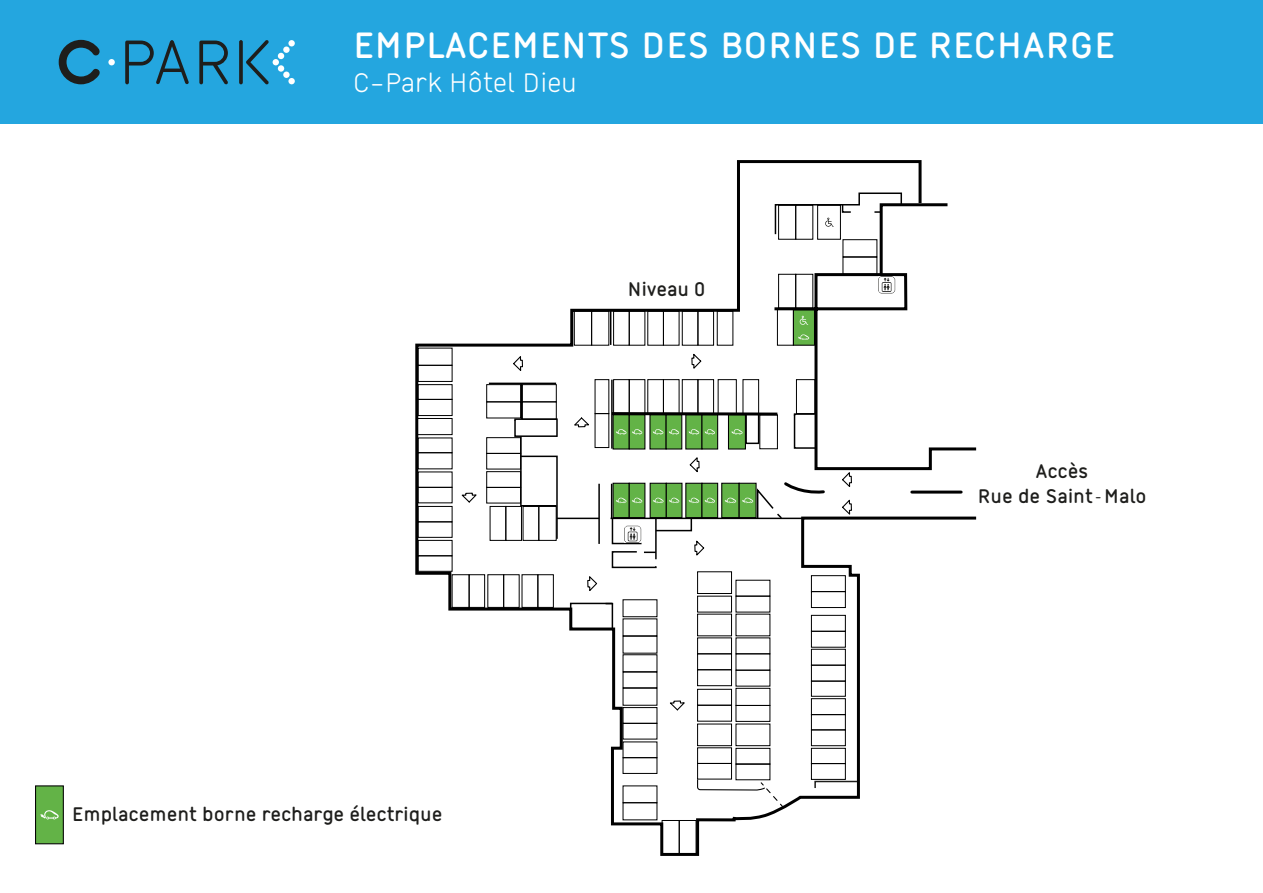
<style>
.page{position:relative;width:1263px;height:893px;background:#fff}
.page>*{position:absolute;margin:0;border:0;box-sizing:border-box;transform-origin:0 0}
.t1{font:700 39px "Citedia";color:#fff}
.t2{font:28.5px "Citedia";color:#fff}
.t3{font:700 21px/25.2px "Citedia";color:#1e1e1c;text-align:center}
</style>
<div class="page">
<div style="left:0;top:0;width:1263px;height:124px;background:#24a6df"></div>
<svg style="left:59px;top:40px;width:41px;height:44px"></svg>
<svg style="left:125px;top:40px;width:64px;height:44px"></svg>
<svg style="left:199px;top:41px;width:29px;height:44px"></svg>
<svg style="left:239px;top:40px;width:4px;height:44px"></svg>
<div style="left:108px;top:59px;width:7px;height:6px;background:#fff;border-radius:50%"></div>
<svg style="left:246px;top:40px;width:38px;height:44px"></svg>
<div style="left:283px;top:47px;width:7px;height:6px;background:#fff;border-radius:50%"></div>
<div style="left:288px;top:40px;width:7px;height:6px;background:#fff;border-radius:50%"></div>
<div style="left:278px;top:65px;width:6px;height:7px;background:#fff;border-radius:50%"></div>
<div style="left:283px;top:72px;width:7px;height:6px;background:#fff;border-radius:50%"></div>
<div style="left:288px;top:78px;width:7px;height:6px;background:#fff;border-radius:50%"></div>
<div style="left:35px;top:785px;width:29px;height:59px;background:#63b347;border:1px solid #010101"></div>
<svg style="left:40px;top:810px;width:19px;height:9px"></svg>
<svg style="left:415px;top:160px;width:507px;height:696px"></svg>
<hr style="left:489px;top:383px;width:67px;height:1px;background:#000">
<hr style="left:521px;top:383px;width:1px;height:36px;background:#000">
<svg style="left:513px;top:418px;width:45px;height:122px"></svg>
<hr style="left:557px;top:518px;width:42px;height:1px;background:#000">
<hr style="left:598px;top:484px;width:2px;height:60px;background:#000">
<svg style="left:569px;top:602px;width:45px;height:27px"></svg>
<div style="left:697px;top:596px;width:35px;height:16px;border:1px solid #000"></div>
<div style="left:736px;top:596px;width:34px;height:16px;border:1px solid #000"></div>
<div style="left:811px;top:575px;width:35px;height:17px;border:1px solid #000"></div>
<div style="left:811px;top:591px;width:35px;height:17px;border:1px solid #000"></div>
<div style="left:811px;top:615px;width:35px;height:17px;border:1px solid #000"></div>
<div style="left:811px;top:631px;width:35px;height:17px;border:1px solid #000"></div>
<div style="left:811px;top:649px;width:35px;height:17px;border:1px solid #000"></div>
<div style="left:811px;top:665px;width:35px;height:16px;border:1px solid #000"></div>
<div style="left:811px;top:681px;width:35px;height:16px;border:1px solid #000"></div>
<div style="left:811px;top:698px;width:35px;height:17px;border:1px solid #000"></div>
<div style="left:811px;top:714px;width:35px;height:16px;border:1px solid #000"></div>
<div style="left:811px;top:729px;width:35px;height:17px;border:1px solid #000"></div>
<div style="left:811px;top:748px;width:35px;height:16px;border:1px solid #000"></div>
<div style="left:811px;top:763px;width:35px;height:17px;border:1px solid #000"></div>
<div style="left:736px;top:653px;width:34px;height:18px;border:1px solid #000"></div>
<div style="left:736px;top:724px;width:34px;height:22px;border:1px solid #000"></div>
<div style="left:736px;top:670px;width:34px;height:16px;border:1px solid #000"></div>
<div style="left:736px;top:688px;width:34px;height:18px;border:1px solid #000"></div>
<div style="left:736px;top:705px;width:34px;height:17px;border:1px solid #000"></div>
<div style="left:736px;top:748px;width:34px;height:17px;border:1px solid #000"></div>
<div style="left:736px;top:763px;width:34px;height:17px;border:1px solid #000"></div>
<div style="left:697px;top:637px;width:35px;height:17px;border:1px solid #000"></div>
<div style="left:697px;top:653px;width:35px;height:17px;border:1px solid #000"></div>
<div style="left:697px;top:669px;width:35px;height:17px;border:1px solid #000"></div>
<div style="left:697px;top:689px;width:35px;height:17px;border:1px solid #000"></div>
<div style="left:697px;top:705px;width:35px;height:16px;border:1px solid #000"></div>
<div style="left:697px;top:724px;width:35px;height:22px;border:1px solid #000"></div>
<div style="left:697px;top:747px;width:35px;height:17px;border:1px solid #000"></div>
<div style="left:697px;top:763px;width:35px;height:16px;border:1px solid #000"></div>
<div style="left:697px;top:571px;width:35px;height:23px;border:1px solid #000"></div>
<div style="left:697px;top:614px;width:35px;height:22px;border:1px solid #000"></div>
<div style="left:623px;top:636px;width:34px;height:17px;border:1px solid #000"></div>
<div style="left:623px;top:654px;width:34px;height:18px;border:1px solid #000"></div>
<div style="left:623px;top:672px;width:34px;height:16px;border:1px solid #000"></div>
<div style="left:623px;top:707px;width:34px;height:17px;border:1px solid #000"></div>
<div style="left:623px;top:723px;width:34px;height:16px;border:1px solid #000"></div>
<div style="left:623px;top:757px;width:34px;height:17px;border:1px solid #000"></div>
<div style="left:623px;top:802px;width:34px;height:18px;border:1px solid #000"></div>
<div style="left:679px;top:820px;width:17px;height:35px;border:1px solid #000"></div>
<div style="left:662px;top:820px;width:18px;height:35px;border:1px solid #000"></div>
<div style="left:623px;top:688px;width:34px;height:18px;border:1px solid #000"></div>
<div style="left:595px;top:413px;width:14px;height:35px;border:1px solid #000"></div>
<div style="left:574px;top:311px;width:18px;height:35px;border:1px solid #000"></div>
<div style="left:522px;top:384px;width:35px;height:18px;border:1px solid #000"></div>
<div style="left:522px;top:401px;width:35px;height:19px;border:1px solid #000"></div>
<div style="left:486px;top:384px;width:35px;height:18px;border:1px solid #000"></div>
<div style="left:486px;top:401px;width:35px;height:17px;border:1px solid #000"></div>
<div style="left:418px;top:365px;width:34px;height:17px;border:1px solid #000"></div>
<div style="left:418px;top:384px;width:34px;height:16px;border:1px solid #000"></div>
<div style="left:418px;top:399px;width:34px;height:17px;border:1px solid #000"></div>
<div style="left:418px;top:452px;width:34px;height:17px;border:1px solid #000"></div>
<div style="left:418px;top:487px;width:34px;height:16px;border:1px solid #000"></div>
<div style="left:418px;top:506px;width:34px;height:16px;border:1px solid #000"></div>
<div style="left:418px;top:521px;width:34px;height:17px;border:1px solid #000"></div>
<div style="left:418px;top:540px;width:34px;height:16px;border:1px solid #000"></div>
<div style="left:418px;top:555px;width:34px;height:17px;border:1px solid #000"></div>
<div style="left:452px;top:574px;width:17px;height:34px;border:1px solid #000"></div>
<div style="left:469px;top:574px;width:16px;height:34px;border:1px solid #000"></div>
<div style="left:487px;top:574px;width:17px;height:34px;border:1px solid #000"></div>
<div style="left:503px;top:574px;width:16px;height:34px;border:1px solid #000"></div>
<div style="left:522px;top:574px;width:16px;height:34px;border:1px solid #000"></div>
<div style="left:537px;top:574px;width:17px;height:34px;border:1px solid #000"></div>
<div style="left:416px;top:418px;width:36px;height:17px;border:1px solid #000"></div>
<div style="left:486px;top:437px;width:35px;height:17px;border:1px solid #000"></div>
<div style="left:486px;top:453px;width:35px;height:16px;border:1px solid #000"></div>
<div style="left:486px;top:471px;width:35px;height:17px;border:1px solid #000"></div>
<div style="left:486px;top:487px;width:35px;height:16px;border:1px solid #000"></div>
<div style="left:490px;top:506px;width:16px;height:35px;border:1px solid #000"></div>
<div style="left:505px;top:506px;width:17px;height:35px;border:1px solid #000"></div>
<div style="left:523px;top:506px;width:16px;height:35px;border:1px solid #000"></div>
<div style="left:538px;top:506px;width:19px;height:35px;border:1px solid #000"></div>
<svg style="left:572px;top:416px;width:19px;height:12px"></svg>
<svg style="left:512px;top:354px;width:12px;height:19px"></svg>
<svg style="left:459px;top:492px;width:20px;height:11px"></svg>
<svg style="left:587px;top:574px;width:11px;height:19px"></svg>
<svg style="left:668px;top:700px;width:19px;height:11px"></svg>
<svg style="left:814px;top:780px;width:44px;height:9px"></svg>
<svg style="left:609px;top:192px;width:368px;height:377px"></svg>
<svg style="left:696px;top:779px;width:88px;height:29px"></svg>
<h1 class="t1" style="left:353px;top:23px;width:763px">EMPLACEMENTS DES BORNES DE RECHARGE</h1>
<h2 class="t2" style="left:353px;top:67px;width:226px">C-Park Hôtel Dieu</h2>
<p class="t3" style="left:628px;top:276px;width:79px">Niveau 0</p>
<p class="t3" style="left:72px;top:802px;width:372px">Emplacement borne recharge électrique</p>
<p class="t3" style="left:977px;top:458px;width:170px">Accès<br>Rue de Saint-Malo</p>
</div>
